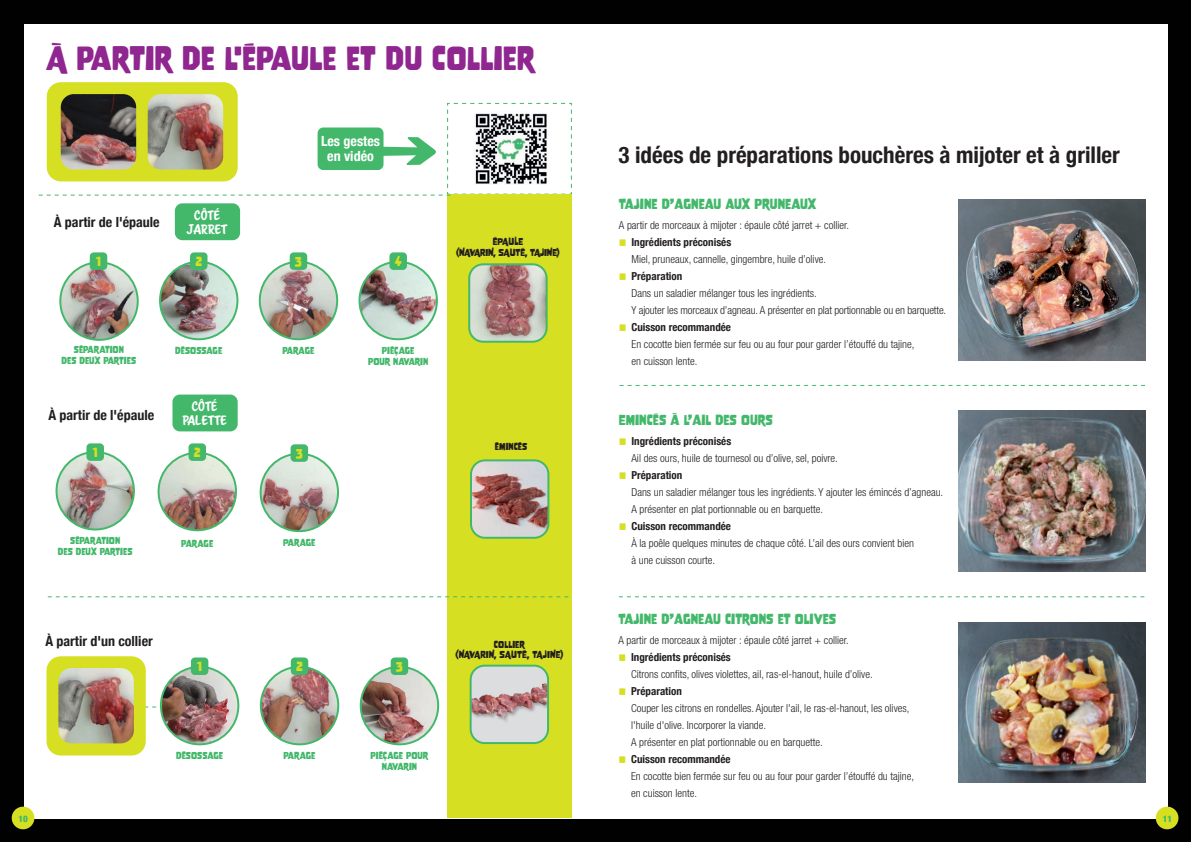
<style>
.page{position:relative;width:1191px;height:842px;background:#010101}
.page>*{position:absolute;margin:0;border:0;box-sizing:border-box;transform-origin:0 0}
.t1{font:30px "Nove";color:#90268f}
.t2{font:26px "Nove";color:#d6df21}
.t3{font:700 condensed 23px "Helvetica Neue";color:#231f20}
.t4{font:700 condensed 14px "Helvetica Neue";color:#231f20}
.t5{font:700 condensed 14px/15px "Helvetica Neue";color:#fff;text-align:center}
.t6{font:13px "Nove";color:#43b86b}
.t7{font:12px/14px "Scriptorama Markdown JF";color:#fff;text-align:center}
.t8{font:11.7px "Nove";color:#d6df21}
.t9{font:300 condensed 11px/17px "Helvetica Neue LT Pro";color:#231f20}
.t10{font:9px/10.8px "Nove";color:#43b86b;text-align:center}
.t11{font:9px "Nove";color:#231f20}
.t12{font:9px "Nove";letter-spacing:-.02em;color:#231f20}
.t13{font:900 condensed 9px "Helvetica Neue";color:#43b86b}
.s1{font-family:"Helvetica Neue";font-weight:700}
</style>
<div class="page">
<div style="left:24px;top:24px;width:1143px;height:794px;background:#fff"></div>
<img style="left:958px;top:411px;width:187px;height:160px">
<svg style="left:619px;top:385px;width:526px;height:1px"></svg>
<svg style="left:619px;top:596px;width:525px;height:1px"></svg>
<img style="left:958px;top:199px;width:187px;height:161px">
<img style="left:958px;top:622px;width:187px;height:161px">
<div style="left:1155px;top:807px;width:23px;height:22px;background:#d6df21;border-radius:50%"></div>
<div style="left:12px;top:807px;width:22px;height:22px;background:#d6df21;border-radius:50%"></div>
<div style="left:447px;top:195px;width:125px;height:623px;background:#d6df21"></div>
<svg style="left:48px;top:596px;width:520px;height:1px"></svg>
<img style="left:471px;top:266px;width:75px;height:74px">
<div style="left:468px;top:263px;width:79px;height:80px;border:2px solid #43b86b;border-radius:14px"></div>
<img style="left:60px;top:262px;width:78px;height:78px;border-radius:39px">
<div style="left:59px;top:261px;width:80px;height:80px;border:2px solid #43b86b;border-radius:50%"></div>
<div style="left:90px;top:252px;width:17px;height:18px;background:#43b86b;border-radius:4px"></div>
<img style="left:160px;top:262px;width:77px;height:77px;border-radius:39px">
<div style="left:159px;top:261px;width:79px;height:79px;border:2px solid #43b86b;border-radius:50%"></div>
<div style="left:190px;top:252px;width:17px;height:18px;background:#43b86b;border-radius:4px"></div>
<img style="left:260px;top:262px;width:77px;height:77px;border-radius:39px">
<div style="left:259px;top:261px;width:79px;height:79px;border:2px solid #43b86b;border-radius:50%"></div>
<div style="left:290px;top:252px;width:17px;height:18px;background:#43b86b;border-radius:4px"></div>
<img style="left:359px;top:262px;width:78px;height:77px;border-radius:39px">
<div style="left:358px;top:261px;width:80px;height:79px;border:2px solid #43b86b;border-radius:50%"></div>
<div style="left:389px;top:252px;width:18px;height:18px;background:#43b86b;border-radius:4px"></div>
<div style="left:175px;top:203px;width:65px;height:37px;background:#43b86b;border-radius:7px"></div>
<img style="left:473px;top:462px;width:75px;height:74px">
<div style="left:470px;top:459px;width:79px;height:80px;border:2px solid #43b86b;border-radius:14px"></div>
<img style="left:261px;top:454px;width:77px;height:77px;border-radius:39px">
<div style="left:260px;top:453px;width:79px;height:79px;border:2px solid #43b86b;border-radius:50%"></div>
<div style="left:290px;top:444px;width:18px;height:18px;background:#43b86b;border-radius:4px"></div>
<img style="left:159px;top:453px;width:77px;height:77px;border-radius:39px">
<div style="left:158px;top:452px;width:79px;height:79px;border:2px solid #43b86b;border-radius:50%"></div>
<div style="left:188px;top:443px;width:18px;height:18px;background:#43b86b;border-radius:4px"></div>
<img style="left:56px;top:452px;width:78px;height:77px;border-radius:39px">
<div style="left:56px;top:451px;width:79px;height:79px;border:2px solid #43b86b;border-radius:50%"></div>
<div style="left:86px;top:443px;width:18px;height:18px;background:#43b86b;border-radius:4px"></div>
<div style="left:172px;top:395px;width:66px;height:36px;background:#43b86b;border-radius:7px"></div>
<div style="left:47px;top:82px;width:191px;height:99px;background:#d6df21;border-radius:14px"></div>
<img style="left:149px;top:95px;width:73px;height:7px">
<div style="left:146px;top:92px;width:79px;height:79px;border:2px solid #d6df21;border-radius:14px"></div>
<img style="left:62px;top:95px;width:73px;height:7px">
<div style="left:59px;top:92px;width:79px;height:79px;border:2px solid #d6df21;border-radius:14px"></div>
<img style="left:261px;top:667px;width:77px;height:77px;border-radius:39px">
<div style="left:260px;top:666px;width:79px;height:79px;border:2px solid #43b86b;border-radius:50%"></div>
<div style="left:291px;top:657px;width:17px;height:18px;background:#43b86b;border-radius:4px"></div>
<img style="left:361px;top:667px;width:77px;height:77px;border-radius:39px">
<div style="left:360px;top:666px;width:79px;height:79px;border:2px solid #43b86b;border-radius:50%"></div>
<div style="left:391px;top:657px;width:17px;height:18px;background:#43b86b;border-radius:4px"></div>
<div style="left:46px;top:656px;width:100px;height:99px;background:#d6df21;border-radius:14px"></div>
<img style="left:59px;top:669px;width:74px;height:73px">
<div style="left:56px;top:666px;width:80px;height:79px;border:2px solid #d6df21;border-radius:14px"></div>
<img style="left:162px;top:667px;width:76px;height:77px">
<div style="left:160px;top:666px;width:79px;height:79px;border:2px solid #43b86b;border-radius:50%"></div>
<div style="left:191px;top:657px;width:17px;height:18px;background:#43b86b;border-radius:4px"></div>
<div style="left:470px;top:666px;width:78px;height:77px;background:#dcdddf;border-radius:14px"></div>
<div style="left:470px;top:682px;width:78px;height:43px;background:#231f20;opacity:.35"></div>
<img style="left:472px;top:683px;width:71px;height:32px">
<div style="left:469px;top:665px;width:80px;height:79px;border:2px solid #43b86b;border-radius:14px"></div>
<img style="left:39px;top:102px;width:533px;height:94px">
<p class="t1" style="left:46px;top:40px;width:490px">À PARTIR DE L'ÉPAULE ET DU COLLIER</p>
<p class="t4" style="left:54px;top:210px;width:107px">À partir de l'épaule</p>
<p class="t8" style="left:96px;top:254px;width:6px">1</p>
<p class="t7" style="left:187px;top:208px;width:42px">Côté<br>JARRET</p>
<p class="t8" style="left:195px;top:254px;width:8px">2</p>
<p class="t10" style="left:74px;top:344px;width:51px">SÉPARATION</p>
<p class="t10" style="left:62px;top:355px;width:76px">DES DEUX PARTIES</p>
<p class="t4" style="left:48px;top:403px;width:107px">À partir de l'épaule</p>
<p class="t8" style="left:93px;top:445px;width:6px">1</p>
<p class="t10" style="left:175px;top:345px;width:48px">DÉSOSSAGE</p>
<p class="t7" style="left:182px;top:399px;width:46px">Côté<br>PALETTE</p>
<p class="t8" style="left:194px;top:445px;width:8px">2</p>
<p class="t10" style="left:70px;top:535px;width:51px">SÉPARATION</p>
<p class="t10" style="left:58px;top:546px;width:76px">DES DEUX PARTIES</p>
<p class="t10" style="left:181px;top:538px;width:33px">PARAGE</p>
<p class="t5" style="left:321px;top:132px;width:61px">Les gestes en vidéo</p>
<p class="t8" style="left:295px;top:254px;width:9px">3</p>
<p class="t8" style="left:395px;top:254px;width:8px">4</p>
<p class="t11" style="left:493px;top:237px;width:32px">ÉPAULE</p>
<p class="t12" style="left:456px;top:247px;width:105px">(NAVARIN, SAUTÉ, TAJINE)</p>
<p class="t10" style="left:282px;top:345px;width:33px">PARAGE</p>
<p class="t8" style="left:296px;top:446px;width:9px">3</p>
<p class="t10" style="left:368px;top:345px;width:62px">PIÉÇAGE<br>POUR NAVARIN</p>
<p class="t11" style="left:495px;top:441px;width:34px">ÉMINCÉS</p>
<p class="t10" style="left:283px;top:537px;width:34px">PARAGE</p>
<p class="t4" style="left:45px;top:629px;width:109px">À partir d'un collier</p>
<p class="t11" style="left:494px;top:639px;width:32px">COLLIER</p>
<p class="t11" style="left:455px;top:650px;width:109px">(NAVARIN, SAUTÉ, TAJINE)</p>
<p class="t8" style="left:197px;top:659px;width:6px">1</p>
<p class="t8" style="left:296px;top:659px;width:8px">2</p>
<p class="t8" style="left:396px;top:659px;width:9px">3</p>
<p class="t10" style="left:176px;top:750px;width:48px">DÉSOSSAGE</p>
<p class="t10" style="left:283px;top:750px;width:33px">PARAGE</p>
<p class="t10" style="left:370px;top:750px;width:59px">PIÉÇAGE POUR<br>NAVARIN</p>
<p class="t3" style="left:618px;top:135px;width:503px">3 idées de préparations bouchères à mijoter et à griller</p>
<p class="t6" style="left:619px;top:196px;width:199px">TAJINE D’AGNEAU AUX PRUNEAUX</p>
<p class="t9" style="left:619px;top:216px;width:232px">A partir de morceaux à mijoter : épaule côté jarret + collier.</p>
<p class="t2" style="left:619px;top:226px;width:9px">·</p>
<p class="t9" style="left:631px;top:233px;width:196px"><span class="s1">Ingrédients préconisés<br></span>Miel, pruneaux, cannelle, gingembre, huile d’olive.</p>
<p class="t2" style="left:619px;top:260px;width:9px">·</p>
<p class="t9" style="left:631px;top:267px;width:316px"><span class="s1">Préparation<br></span>Dans un saladier mélanger tous les ingrédients.<br>Y ajouter les morceaux d’agneau. A présenter en plat portionnable ou en barquette.</p>
<p class="t2" style="left:619px;top:311px;width:9px">·</p>
<p class="t9" style="left:631px;top:318px;width:284px"><span class="s1">Cuisson recommandée<br></span>En cocotte bien fermée sur feu ou au four pour garder l’étouffé du tajine, en cuisson lente.</p>
<p class="t6" style="left:619px;top:412px;width:156px">EMINCÉS À L’AIL DES OURS</p>
<p class="t2" style="left:619px;top:425px;width:9px">·</p>
<p class="t9" style="left:631px;top:432px;width:208px"><span class="s1">Ingrédients préconisés<br></span>Ail des ours, huile de tournesol ou d’olive, sel, poivre.</p>
<p class="t2" style="left:619px;top:459px;width:9px">·</p>
<p class="t9" style="left:631px;top:466px;width:313px"><span class="s1">Préparation<br></span>Dans un saladier mélanger tous les ingrédients. Y ajouter les émincés d’agneau.<br>A présenter en plat portionnable ou en barquette.</p>
<p class="t2" style="left:619px;top:510px;width:9px">·</p>
<p class="t9" style="left:631px;top:517px;width:284px"><span class="s1">Cuisson recommandée<br></span>À la poêle quelques minutes de chaque côté. L’ail des ours convient bien à une cuisson courte.</p>
<p class="t6" style="left:618px;top:611px;width:219px">TAJINE D’AGNEAU CITRONS ET OLIVES</p>
<p class="t9" style="left:618px;top:631px;width:232px">A partir de morceaux à mijoter : épaule côté jarret + collier.</p>
<p class="t2" style="left:618px;top:641px;width:9px">·</p>
<p class="t9" style="left:631px;top:648px;width:243px"><span class="s1">Ingrédients préconisés<br></span>Citrons confits, olives violettes, ail, ras-el-hanout, huile d’olive.</p>
<p class="t2" style="left:618px;top:675px;width:9px">·</p>
<p class="t9" style="left:631px;top:682px;width:280px"><span class="s1">Préparation<br></span>Couper les citrons en rondelles. Ajouter l'ail, le ras-el-hanout, les olives, l'huile d'olive. Incorporer la viande.<br>A présenter en plat portionnable ou en barquette.</p>
<p class="t2" style="left:618px;top:743px;width:9px">·</p>
<p class="t9" style="left:631px;top:750px;width:284px"><span class="s1">Cuisson recommandée<br></span>En cocotte bien fermée sur feu ou au four pour garder l’étouffé du tajine, en cuisson lente.</p>
<p class="t13" style="left:19px;top:811px;width:11px">10</p>
<p class="t13" style="left:1162px;top:811px;width:11px">11</p>
</div>
